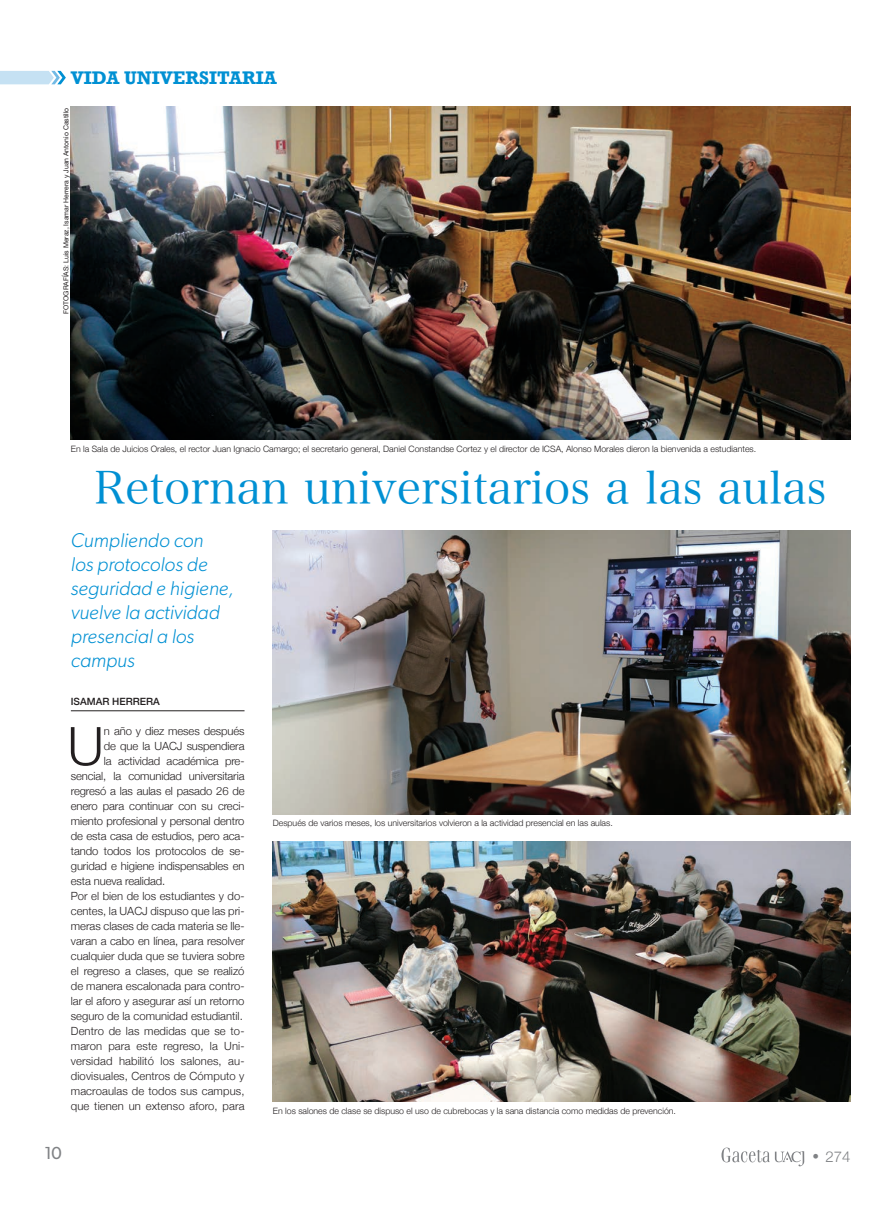
<style>
.page{position:relative;width:886px;height:1205px;background:#fff}
.page>*{position:absolute;margin:0;border:0;box-sizing:border-box;transform-origin:0 0}
.Texto{font:300 53.25px "Helvetica Neue";color:#231f20}
.Cabeza_principal{font:45px "Hira Min Pro N W3";color:#0090d3}
.Sumario_nota{font:italic 300 20px "Gibson";color:#0090d3}
.t1{font:700 18.75px "Rockwell";color:#0090d3}
.t2{font:17.5px "Gibson";color:#808285}
.t3{font:300 15px "Helvetica Neue";color:#808285}
.Texto-2{font:300 11.25px/15px "Helvetica Neue";letter-spacing:-.01em;color:#231f20;text-align:justify}
.Firma_nota{font:500 10px "Helvetica Neue";color:#231f20}
.Pie_de_foto{font:300 8.75px "Helvetica Neue";color:#231f20}
.Foto_firma{font:6.88px "Helvetica Neue";color:#231f20}
.s1{font-family:"Futura";font-weight:500;font-stretch:condensed}
</style>
<div class="page">
<svg style="left:721px;top:1147px;width:83px;height:19px"></svg>
<hr style="left:71px;top:710px;width:173px;height:1px;background:#231f20">
<img style="left:71px;top:106px;width:779px;height:334px">
<img style="left:273px;top:531px;width:577px;height:283px">
<img style="left:273px;top:841px;width:577px;height:260px">
<svg style="left:0;top:71px;width:66px;height:13px"></svg>
<p class="t1" style="left:71px;top:66px;width:208px">VIDA UNIVERSITARIA</p>
<p class="Foto_firma" style="left:61px;top:314px;width:208px;rotate:-90deg">FOTOGRAFÍAS: Luis Meraz, Isamar Herrera y Juan Antonio Castillo</p>
<p class="Pie_de_foto" style="left:71px;top:442px;width:687px">En la Sala de Juicios Orales, el rector Juan Ignacio Camargo; el secretario general, Daniel Constandse Cortez y el director de ICSA, Alonso Morales dieron la bienvenida a estudiantes.</p>
<p class="Cabeza_principal" style="left:94px;top:449px;width:734px">Retornan universitarios a las aulas</p>
<p class="Sumario_nota" style="left:71px;top:528px;width:134px">Cumpliendo con</p>
<p class="Sumario_nota" style="left:71px;top:552px;width:138px">los protocolos de</p>
<p class="Sumario_nota" style="left:71px;top:576px;width:165px">seguridad e higiene,</p>
<p class="Sumario_nota" style="left:71px;top:600px;width:150px">vuelve la actividad</p>
<p class="Sumario_nota" style="left:71px;top:624px;width:125px">presencial a los</p>
<p class="Sumario_nota" style="left:71px;top:648px;width:65px">campus</p>
<p class="Firma_nota" style="left:71px;top:693px;width:90px">ISAMAR HERRERA</p>
<p class="Texto" style="left:67px;top:703px;width:38px">U</p>
<p class="Texto-2" style="left:104px;top:723px;width:142px">n año y diez meses después</p>
<p class="Texto-2" style="left:104px;top:738px;width:142px">de que la UACJ suspendiera</p>
<p class="Texto-2" style="left:104px;top:753px;width:142px">la actividad académica pre-</p>
<p class="Texto-2" style="left:71px;top:768px;width:175px">sencial, la comunidad universitaria</p>
<p class="Texto-2" style="left:71px;top:783px;width:175px">regresó a las aulas el pasado 26 de</p>
<p class="Texto-2" style="left:71px;top:798px;width:175px">enero para continuar con su creci-</p>
<p class="Texto-2" style="left:71px;top:813px;width:175px">miento profesional y personal dentro</p>
<p class="Texto-2" style="left:71px;top:828px;width:175px">de esta casa de estudios, pero aca-</p>
<p class="Texto-2" style="left:71px;top:843px;width:175px">tando todos los protocolos de se-</p>
<p class="Texto-2" style="left:71px;top:858px;width:175px">guridad e higiene indispensables en</p>
<p class="Texto-2" style="left:71px;top:873px;width:96px">esta nueva realidad.</p>
<p class="Texto-2" style="left:71px;top:888px;width:175px">Por el bien de los estudiantes y do&shy;centes, la UACJ dispuso que las pri&shy;meras clases de cada materia se lle&shy;varan a cabo en línea, para resolver cualquier duda que se tuviera sobre el regreso a clases, que se realizó de manera escalonada para contro&shy;lar el aforo y asegurar así un retorno seguro de la comunidad estudiantil.</p>
<p class="Texto-2" style="left:71px;top:1023px;width:175px">Dentro de las medidas que se to&shy;maron para este regreso, la Uni&shy;versidad habilitó los salones, au&shy;diovisuales, Centros de Cómputo y macroaulas de todos sus campus, que tienen un extenso aforo, para</p>
<p class="Pie_de_foto" style="left:273px;top:816px;width:341px">Después de varios meses, los universitarios volvieron a la actividad presencial en las aulas.</p>
<p class="Pie_de_foto" style="left:273px;top:1103px;width:405px">En los salones de clase se dispuso el uso de cubrebocas y la sana distancia como medidas de prevención.</p>
<h3 class="t2" style="left:45px;top:1143px;width:19px">10</h3>
<h3 class="t3" style="left:810px;top:1144px;width:42px"><span class="s1">•</span> 274</h3>
</div>
